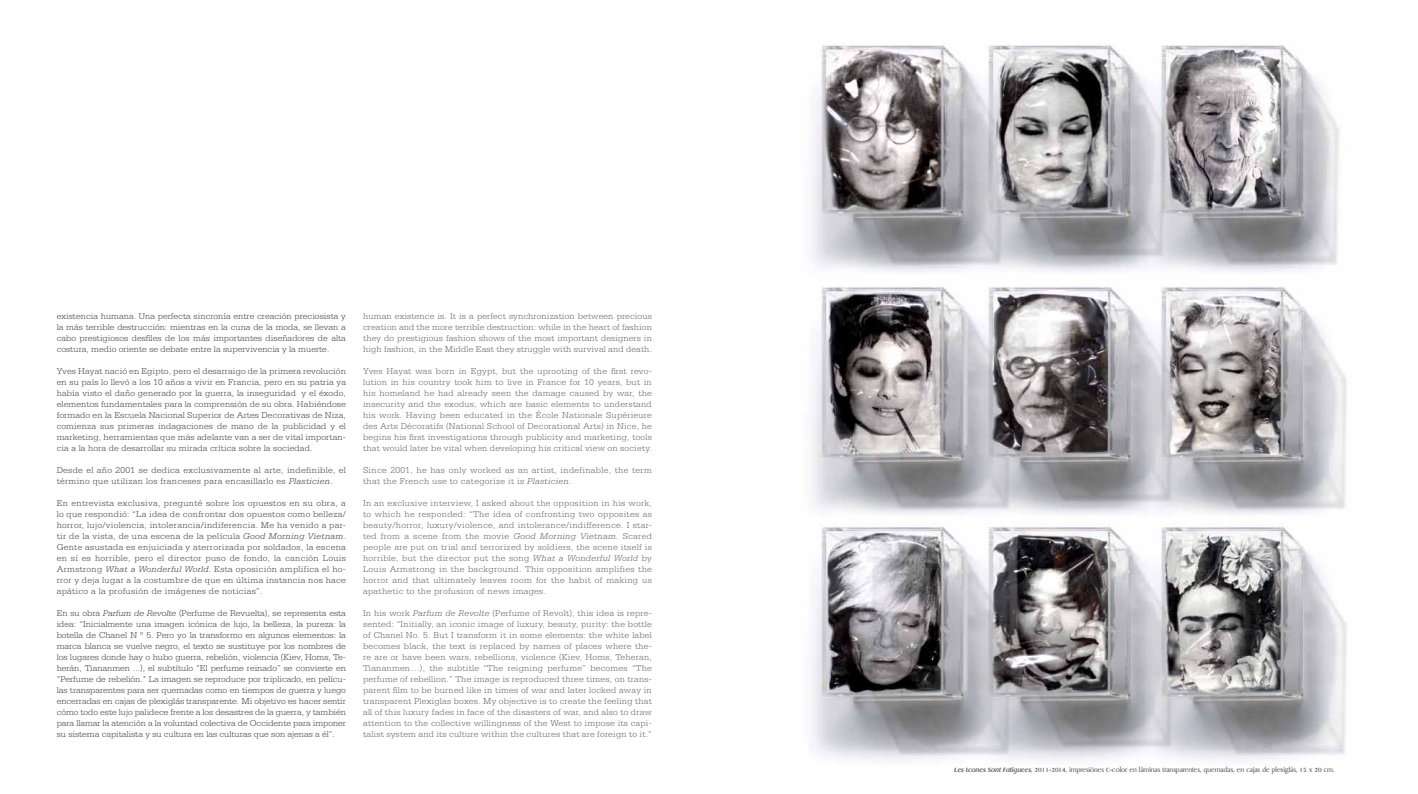
<style>
.page{position:relative;width:1418px;height:794px;background:#fff}
.page>*{position:absolute;margin:0;border:0;box-sizing:border-box;transform-origin:0 0}
.t1{font:300 9px/11px "Serifa Std";letter-spacing:.03em;color:#414042;text-align:justify;scale:1.05 1}
.t2{font:300 9px/11px "Serifa Std";letter-spacing:.02em;color:#636466;text-align:justify;scale:1.05 1}
.t3{font:6px "Griffon";color:#58595b}
.s1{font-style:italic}
.s2{font-weight:700;font-style:italic}
</style>
<div class="page">
<img style="left:812px;top:45px;width:535px;height:716px">
<p class="t1" style="left:57px;top:311px;width:277px">existencia humana. Una perfecta sincronía entre creación preciosista y la más terrible destrucción: mientras en la cuna de la moda, se llevan a cabo prestigiosos desfiles de los más importantes diseñadores de alta costura, medio oriente se debate entre la supervivencia y la muerte.</p>
<p class="t1" style="left:57px;top:366px;width:277px">Yves Hayat nació en Egipto, pero el desarraigo de la primera revolución en su país lo llevó a los 10 años a vivir en Francia, pero en su patria ya había visto el daño generado por la guerra, la inseguridad y el éxodo, elementos fundamentales para la comprensión de su obra. Habiéndose formado en la Escuela Nacional Superior de Artes Decorativas de Niza, comienza sus primeras indagaciones de mano de la publicidad y el marketing, herramientas que más adelante van a ser de vital importan&shy;cia a la hora de desarrollar su mirada crítica sobre la sociedad.</p>
<p class="t1" style="left:57px;top:465px;width:277px">Desde el año 2001 se dedica exclusivamente al arte, indefinible, el término que utilizan los franceses para encasillarlo es <span class="s1">Plasticien</span>.</p>
<p class="t1" style="left:57px;top:498px;width:277px">En entrevista exclusiva, pregunté sobre los opuestos en su obra, a lo que respondió: “La idea de confrontar dos opuestos como belleza/ horror, lujo/violencia, intolerancia/indiferencia. Me ha venido a par&shy;tir de la vista, de una escena de la película <span class="s1">Good Morning Vietnam</span>.<br>Gente asustada es enjuiciada y aterrorizada por soldados, la escena en sí es horrible, pero el director puso de fondo, la canción Louis Armstrong <span class="s1">What a Wonderful World</span>. Esta oposición amplifica el ho&shy;rror y deja lugar a la costumbre de que en última instancia nos hace apático a la profusión de imágenes de noticias”.</p>
<p class="t1" style="left:57px;top:608px;width:277px">En su obra <span class="s1">Parfum de Revolte</span> (Perfume de Revuelta), se representa esta idea: “Inicialmente una imagen icónica de lujo, la belleza, la pureza: la botella de Chanel N º 5. Pero yo la transformo en algunos elementos: la marca blanca se vuelve negro, el texto se sustituye por los nombres de los lugares donde hay o hubo guerra, rebelión, violencia (Kiev, Homs, Te&shy;herán, Tiananmen ...), el subtítulo "El perfume reinado” se convierte en "Perfume de rebelión." La imagen se reproduce por triplicado, en pelícu&shy;las transparentes para ser quemadas como en tiempos de guerra y luego encerradas en cajas de plexiglás transparente. Mi objetivo es hacer sentir cómo todo este lujo palidece frente a los desastres de la guerra, y también para llamar la atención a la voluntad colectiva de Occidente para imponer su sistema capitalista y su cultura en las culturas que son ajenas a él”.</p>
<p class="t2" style="left:363px;top:310px;width:276px">human existence is. It is a perfect synchronization between precious creation and the more terrible destruction: while in the heart of fashion they do prestigious fashion shows of the most important designers in high fashion, in the Middle East they struggle with survival and death.</p>
<p class="t2" style="left:363px;top:365px;width:276px">Yves Hayat was born in Egypt, but the uprooting of the first revo&shy;lution in his country took him to live in France for 10 years, but in his homeland he had already seen the damage caused by war, the insecurity and the exodus, which are basic elements to understand his work. Having been educated in the École Nationale Supérieure des Arts Décoratifs (National School of Decorational Arts) in Nice, he begins his first investigations through publicity and marketing, tools that would later be vital when developing his critical view on society.</p>
<p class="t2" style="left:363px;top:464px;width:276px">Since 2001, he has only worked as an artist, indefinable, the term that the French use to categorize it is <span class="s1">Plasticien</span>.</p>
<p class="t2" style="left:363px;top:497px;width:276px">In an exclusive interview, I asked about the opposition in his work, to which he responded: “The idea of confronting two opposites as beauty/horror, luxury/violence, and intolerance/indifference. I star&shy;ted from a scene from the movie <span class="s1">Good Morning Vietnam</span>. Scared people are put on trial and terrorized by soldiers, the scene itself is horrible, but the director put the song <span class="s1">What a Wonderful World</span> by Louis Armstrong in the background. This opposition amplifies the horror and that ultimately leaves room for the habit of making us apathetic to the profusion of news images.</p>
<p class="t2" style="left:363px;top:607px;width:276px">In his work <span class="s1">Parfum de Revolte</span> (Perfume of Revolt), this idea is repre&shy;sented: “Initially, an iconic image of luxury, beauty, purity: the bottle of Chanel No. 5. But I transform it in some elements: the white label becomes black, the text is replaced by names of places where the&shy;re are or have been wars, rebellions, violence (Kiev, Homs, Teheran, Tiananmen…), the subtitle “The reigning perfume” becomes “The perfume of rebellion.” The image is reproduced three times, on trans&shy;parent film to be burned like in times of war and later locked away in transparent Plexiglas boxes. My objective is to create the feeling that all of this luxury fades in face of the disasters of war, and also to draw attention to the collective willingness of the West to impose its capi&shy;talist system and its culture within the cultures that are foreign to it.”</p>
<p class="t3" style="left:954px;top:765px;width:381px"><span class="s2">Les Icones Sont Fatiguees</span>, 2011-2014, impresiónes C-color en láminas transparentes, quemadas, en cajas de plexiglás, 15 x 20 cm.</p>
</div>
